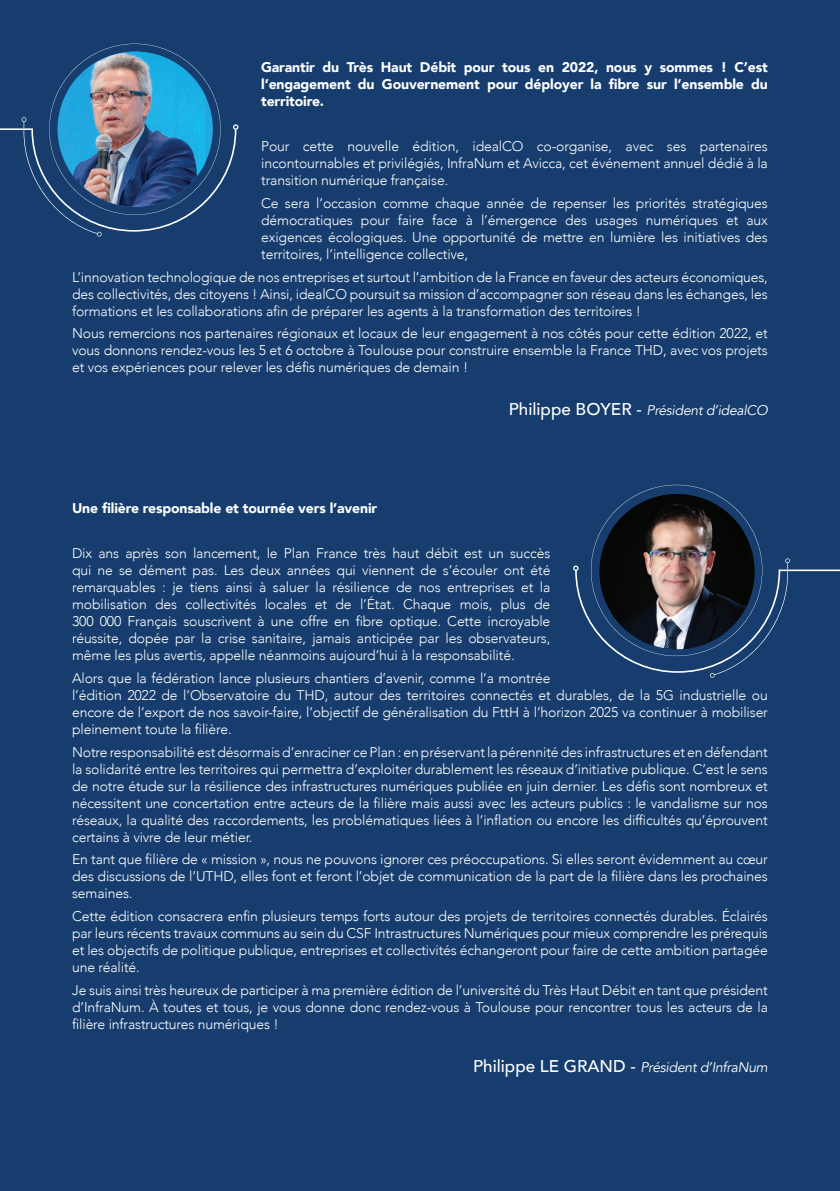
<style>
.page{position:relative;width:840px;height:1191px;background:#fff}
.page>*{position:absolute;margin:0;border:0;box-sizing:border-box;transform-origin:0 0}
.t1{font:300 14px/17px "Avenir";letter-spacing:-.01em;color:#fff;text-align:justify}
.t2{font:900 14px/17px "Avenir";letter-spacing:-.01em;color:#fff;text-align:justify}
.t3{font:italic 14px "Avenir";letter-spacing:-.02em;color:#fff}
.s1{font-weight:500;font-style:normal;font-size:17px}
</style>
<div class="page">
<div style="left:0;top:0;width:839px;height:1191px;background:#163d6e"></div>
<svg style="left:0;top:44px;width:238px;height:192px"></svg>
<div style="left:57px;top:52px;width:156px;height:155px;background:#24a8e0;border-radius:50%"></div>
<img style="left:68px;top:52px;width:137px;height:155px">
<svg style="left:573px;top:485px;width:267px;height:245px"></svg>
<div style="left:599px;top:494px;width:155px;height:155px;background:#060806;border-radius:50%"></div>
<img style="left:611px;top:494px;width:136px;height:155px">
<p class="t2" style="left:261px;top:58px;width:508px">Garantir du Très Haut Débit pour tous en 2022, nous y sommes ! C’est l’engagement du Gouvernement pour déployer la fibre sur l’ensemble du territoire.</p>
<p class="t1" style="left:261px;top:138px;width:508px">Pour cette nouvelle édition, idealCO co-organise, avec ses partenaires incontournables et privilégiés, InfraNum et Avicca, cet événement annuel dédié à la transition numérique française.</p>
<p class="t1" style="left:261px;top:195px;width:508px">Ce sera l’occasion comme chaque année de repenser les priorités stratégiques démocratiques pour faire face à l’émergence des usages numériques et aux exigences écologiques. Une opportunité de mettre en lumière les initiatives des territoires, l’intelligence collective,</p>
<p class="t1" style="left:72px;top:268px;width:697px">L’innovation technologique de nos entreprises et surtout l’ambition de la France en faveur des acteurs économiques, des collectivités, des citoyens ! Ainsi, idealCO poursuit sa mission d’accompagner son réseau dans les échanges, les formations et les collaborations afin de préparer les agents à la transformation des territoires !</p>
<p class="t1" style="left:72px;top:325px;width:697px">Nous remercions nos partenaires régionaux et locaux de leur engagement à nos côtés pour cette édition 2022, et vous donnons rendez-vous les 5 et 6 octobre à Toulouse pour construire ensemble la France THD, avec vos projets et vos expériences pour relever les défis numériques de demain !</p>
<p class="t3" style="left:508px;top:402px;width:260px"><span class="s1">Philippe BOYER -</span> Président d’idealCO</p>
<p class="t2" style="left:72px;top:499px;width:306px">Une filière responsable et tournée vers l’avenir</p>
<p class="t1" style="left:72px;top:545px;width:479px">Dix ans après son lancement, le Plan France très haut débit est un succès qui ne se dément pas. Les deux années qui viennent de s’écouler ont été remarquables : je tiens ainsi à saluer la résilience de nos entreprises et la mobilisation des collectivités locales et de l’État. Chaque mois, plus de 300 000 Français souscrivent à une offre en fibre optique. Cette incroyable réussite, dopée par la crise sanitaire, jamais anticipée par les observateurs, même les plus avertis, appelle néanmoins aujourd’hui à la responsabilité.</p>
<p class="t1" style="left:72px;top:669px;width:697px;text-align:left">Alors que la fédération lance plusieurs chantiers d’avenir, comme l’a montrée<br>l’édition 2022 de l’Observatoire du THD, autour des territoires connectés et durables, de la 5G industrielle ou encore de l’export de nos savoir-faire, l’objectif de généralisation du FttH à l’horizon 2025 va continuer à mobiliser pleinement toute la filière.</p>
<p class="t1" style="left:72px;top:743px;width:697px">Notre responsabilité est désormais d’enraciner ce Plan : en préservant la pérennité des infrastructures et en défendant la solidarité entre les territoires qui permettra d’exploiter durablement les réseaux d’initiative publique. C’est le sens de notre étude sur la résilience des infrastructures numériques publiée en juin dernier. Les défis sont nombreux et nécessitent une concertation entre acteurs de la filière mais aussi avec les acteurs publics : le vandalisme sur nos réseaux, la qualité des raccordements, les problématiques liées à l’inflation ou encore les difficultés qu’éprouvent certains à vivre de leur métier.</p>
<p class="t1" style="left:72px;top:851px;width:697px">En tant que filière de « mission », nous ne pouvons ignorer ces préoccupations. Si elles seront évidemment au cœur des discussions de l’UTHD, elles font et feront l’objet de communication de la part de la filière dans les prochaines semaines.</p>
<p class="t1" style="left:72px;top:907px;width:697px">Cette édition consacrera enfin plusieurs temps forts autour des projets de territoires connectés durables. Éclairés par leurs récents travaux communs au sein du CSF Intrastructures Numériques pour mieux comprendre les prérequis et les objectifs de politique publique, entreprises et collectivités échangeront pour faire de cette ambition partagée une réalité.</p>
<p class="t1" style="left:72px;top:981px;width:697px">Je suis ainsi très heureux de participer à ma première édition de l’université du Très Haut Débit en tant que président d’InfraNum. À toutes et tous, je vous donne donc rendez-vous à Toulouse pour rencontrer tous les acteurs de la filière infrastructures numériques !</p>
<p class="t3" style="left:473px;top:1058px;width:296px"><span class="s1">Philippe LE GRAND -</span> Président d’InfraNum</p>
</div>
